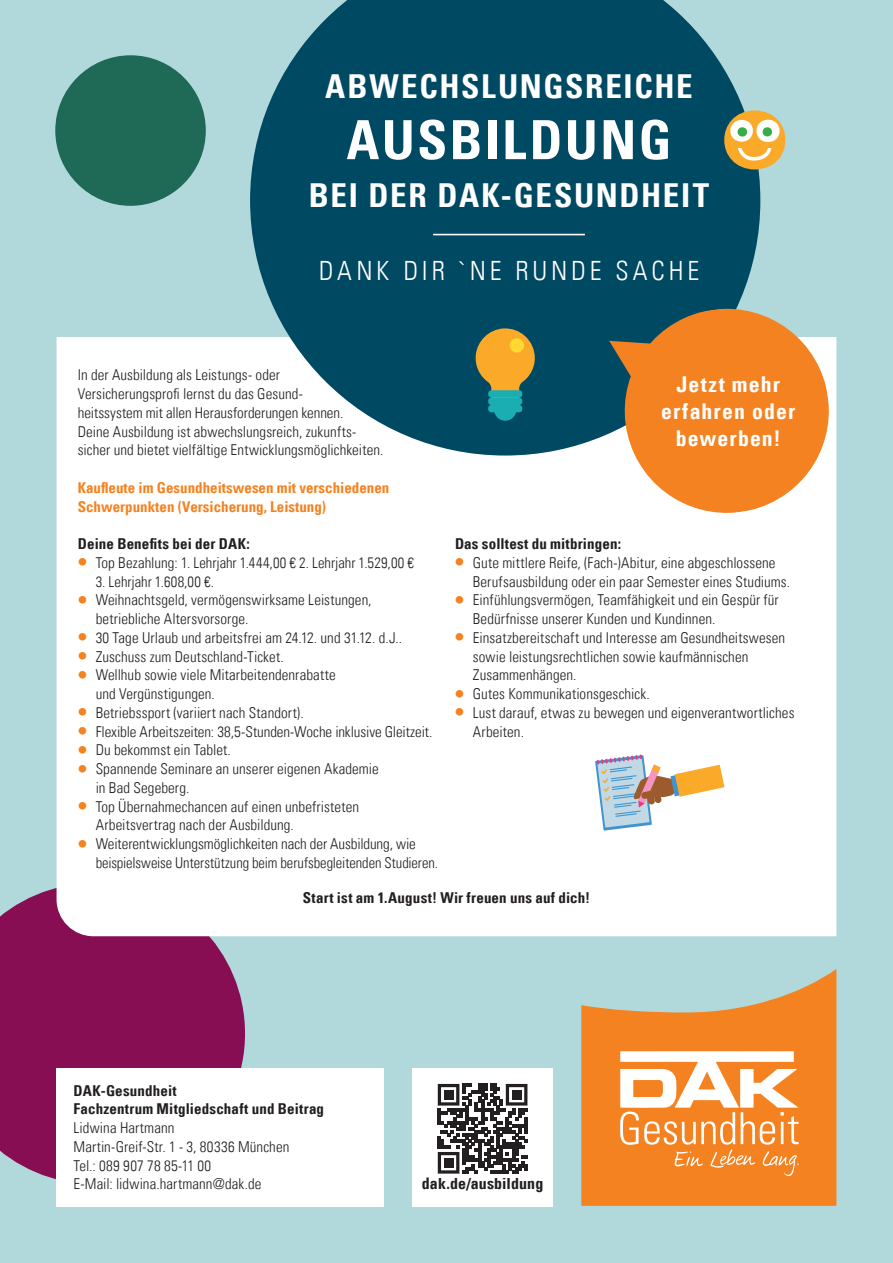
<style>
.page{position:relative;width:893px;height:1263px;background:#b1d9dc}
.page>*{position:absolute;margin:0;border:0;box-sizing:border-box;transform-origin:0 0}
.t1{font:54px "Univers Com 67 Bold Cond";letter-spacing:.045em;color:#fff}
.t2{font:33px "Univers Com 67 Bold Cond";letter-spacing:.05em;color:#fff}
.t3{font:26.55px "Univers Com 47 Light Cond";letter-spacing:.145em;color:#fff}
.t4{font:21.75px/26.5px "Univers Com 67 Bold Cond";letter-spacing:.05em;color:#fff;text-align:center}
.t5{font:15.9px "Univers Com 67 Bold Cond";letter-spacing:.005em;color:#231f20}
.t6{font:15px/18.8px "Univers Com 47 Light Cond";letter-spacing:.005em;color:#231f20}
.t7{font:15px/18.8px "Univers Com 67 Bold Cond";letter-spacing:.01em;color:#231f20}
.t8{font:15px/18.8px "Univers Com 67 Bold Cond";color:#f58220}
</style>
<div class="page">
<svg style="left:0;top:883px;width:245px;height:301px;background:#8b1e5f"></svg>
<div style="left:55px;top:55px;width:151px;height:151px;background:#1f6957;border-radius:50%"></div>
<div style="left:57px;top:337px;width:779px;height:599px;background:#fff"></div>
<svg style="left:581px;top:969px;width:255px;height:237px;fill:#f58220"></svg>
<svg style="left:619px;top:1051px;width:179px;height:125px;background:#f8af70"></svg>
<svg style="left:250px;top:0;width:510px;height:455px;background:#1b5e74"></svg>
<hr style="left:433px;top:234px;width:152px;height:1px;background:#fff">
<svg style="left:611px;top:296px;width:226px;height:231px;background:#dd9d61"></svg>
<svg style="left:609px;top:341px;width:47px;height:40px;background:#ae7132"></svg>
<div style="left:57px;top:1068px;width:327px;height:138px;background:#fff"></div>
<svg style="left:475px;top:327px;width:60px;height:75px;background:#aa8a3a"></svg>
<div style="left:488px;top:390px;width:34px;height:8px;background:#1aaeb2;border-radius:3px"></div>
<div style="left:488px;top:398px;width:34px;height:7px;background:#1aaeb2;border-radius:3px"></div>
<div style="left:488px;top:405px;width:34px;height:7px;background:#1aaeb2;border-radius:3px"></div>
<div style="left:494px;top:398px;width:22px;height:23px;background:#1aaeb2;border-radius:50%"></div>
<div style="left:510px;top:338px;width:14px;height:15px;background:#ffd831;border-radius:50%"></div>
<div style="left:412px;top:1068px;width:141px;height:138px;background:#fff"></div>
<svg style="left:438px;top:1084px;width:89px;height:89px"></svg>
<div style="left:444px;top:1090px;width:9px;height:9px;background:#231f20"></div>
<div style="left:512px;top:1090px;width:9px;height:9px;background:#231f20"></div>
<div style="left:444px;top:1158px;width:9px;height:9px;background:#231f20"></div>
<svg style="left:724px;top:110px;width:61px;height:59px;background:#d2b771"></svg>
<svg style="left:595px;top:754px;width:129px;height:77px"></svg>
<svg style="left:79px;top:558px;width:7px;height:8px"></svg>
<svg style="left:79px;top:596px;width:7px;height:7px"></svg>
<svg style="left:79px;top:633px;width:7px;height:8px"></svg>
<svg style="left:79px;top:652px;width:7px;height:8px"></svg>
<svg style="left:79px;top:671px;width:7px;height:7px"></svg>
<svg style="left:79px;top:708px;width:7px;height:8px"></svg>
<svg style="left:79px;top:727px;width:7px;height:8px"></svg>
<svg style="left:79px;top:746px;width:7px;height:7px"></svg>
<svg style="left:79px;top:764px;width:7px;height:8px"></svg>
<svg style="left:79px;top:802px;width:7px;height:8px"></svg>
<svg style="left:79px;top:839px;width:7px;height:8px"></svg>
<svg style="left:456px;top:558px;width:7px;height:8px"></svg>
<svg style="left:456px;top:596px;width:7px;height:7px"></svg>
<svg style="left:456px;top:633px;width:7px;height:8px"></svg>
<svg style="left:456px;top:689px;width:7px;height:8px"></svg>
<svg style="left:456px;top:708px;width:7px;height:8px"></svg>
<h2 class="t2" style="left:325px;top:66px;width:369px">ABWECHSLUNGSREICHE</h2>
<h1 class="t1" style="left:346px;top:107px;width:327px">AUSBILDUNG</h1>
<h2 class="t2" style="left:309px;top:175px;width:402px">BEI DER DAK-GESUNDHEIT</h2>
<h3 class="t3" style="left:319px;top:255px;width:382px">DANK DIR `NE RUNDE SACHE</h3>
<p class="t6" style="left:78px;top:366px;width:307px">In der Ausbildung als Leistungs- oder Versicherungsprofi lernst du das Gesund-<br>heitssystem mit allen Herausforderungen kennen.<br>Deine Ausbildung ist abwechslungsreich, zukunfts&shy;sicher und bietet vielfältige Entwicklungsmöglichkeiten.</p>
<p class="t8" style="left:78px;top:478px;width:313px">Kaufleute im Gesundheitswesen mit verschiedenen<br>Schwerpunkten (Versicherung, Leistung)</p>
<p class="t7" style="left:78px;top:534px;width:174px">Deine Benefits bei der DAK:</p>
<p class="t6" style="left:96px;top:553px;width:320px">Top Bezahlung: 1. Lehrjahr 1.444,00 € 2. Lehrjahr 1.529,00 €</p>
<p class="t6" style="left:96px;top:572px;width:344px">3. Lehrjahr 1.608,00 €.<br>Weihnachtsgeld, vermögenswirksame Leistungen, betriebliche Altersvorsorge.<br>30 Tage Urlaub und arbeitsfrei am 24.12. und 31.12. d.J..<br>Zuschuss zum Deutschland-Ticket.<br>Wellhub sowie viele Mitarbeitendenrabatte<br>und Vergünstigungen.<br>Betriebssport (variiert nach Standort).<br>Flexible Arbeitszeiten: 38,5-Stunden-Woche inklusive Gleitzeit.<br>Du bekommst ein Tablet.<br>Spannende Seminare an unserer eigenen Akademie<br>in Bad Segeberg.<br>Top Übernahmechancen auf einen unbefristeten Arbeitsvertrag nach der Ausbildung.<br>Weiterentwicklungsmöglichkeiten nach der Ausbildung, wie beispielsweise Unterstützung beim berufsbegleitenden Studieren.</p>
<h3 class="t4" style="left:661px;top:371px;width:136px">Jetzt mehr erfahren oder bewerben!</h3>
<p class="t7" style="left:455px;top:534px;width:168px">Das solltest du mitbringen:</p>
<p class="t6" style="left:473px;top:553px;width:323px">Gute mittlere Reife, (Fach-)Abitur, eine abgeschlossene Berufsausbildung oder ein paar Semester eines Studiums.<br>Einfühlungsvermögen, Teamfähigkeit und ein Gespür für Bedürfnisse unserer Kunden und Kundinnen.<br>Einsatzbereitschaft und Interesse am Gesundheitswesen sowie leistungsrechtlichen sowie kaufmännischen Zusammenhängen.<br>Gutes Kommunikationsgeschick.<br>Lust darauf, etwas zu bewegen und eigenverantwortliches Arbeiten.</p>
<p class="t7" style="left:303px;top:888px;width:289px">Start ist am 1.August! Wir freuen uns auf dich!</p>
<p class="t7" style="left:74px;top:1081px;width:252px">DAK-Gesundheit<br>Fachzentrum Mitgliedschaft und Beitrag</p>
<p class="t6" style="left:74px;top:1118px;width:217px">Lidwina Hartmann<br>Martin-Greif-Str. 1 - 3, 80336 München<br>Tel.: 089 907 78 85-11 00<br>E-Mail: lidwina.hartmann@dak.de</p>
<p class="t5" style="left:422px;top:1174px;width:123px">dak.de/ausbildung</p>
</div>
